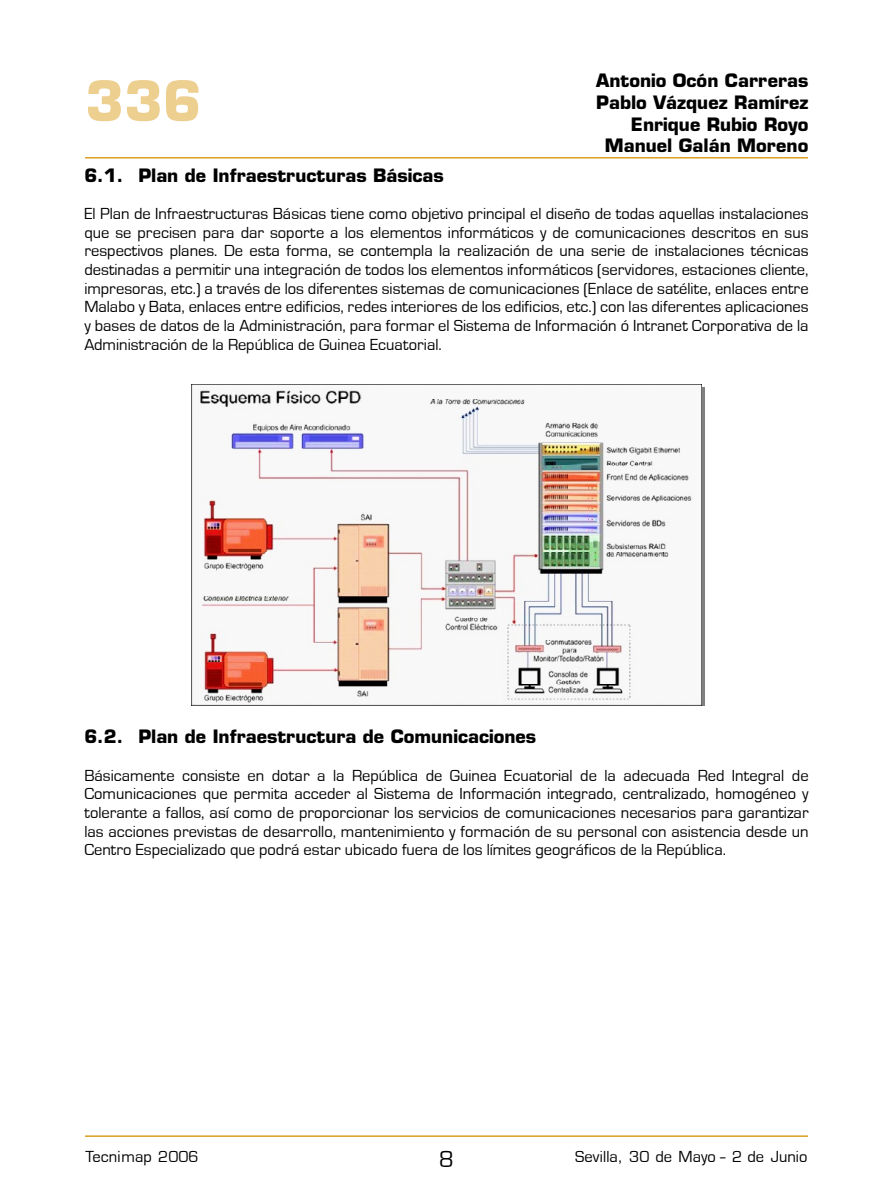
<style>
.page{position:relative;width:893px;height:1200px;background:#fff}
.page>*{position:absolute;margin:0;border:0;box-sizing:border-box;transform-origin:0 0}
.t1{font:700 54px "Eurostile";color:#edcf90}
.t2{font:24px "Eurostile";color:#000}
.t3{font:700 18px/21.6px "Eurostile";color:#000;text-align:right}
.t4{font:16.5px/18.6px "Eurostile T";color:#000;text-align:justify}
.t5{font:16.5px "Eurostile";color:#000}
</style>
<div class="page">
<hr style="left:85px;top:1135px;width:723px;height:1px;background:#db9f22">
<hr style="left:85px;top:157px;width:723px;height:1px;background:#db9f22">
<img style="left:192px;top:384px;width:510px;height:321px">
<h1 class="t1" style="left:85px;top:68px;width:118px">336</h1>
<p class="t3" style="left:596px;top:70px;width:214px">Antonio Ocón Carreras<br>Pablo Vázquez Ramírez<br>Enrique Rubio Royo<br>Manuel Galán Moreno</p>
<p class="t3" style="left:84px;top:164px;width:361px">6.1. Plan de Infraestructuras Básicas</p>
<p class="t4" style="left:84px;top:205px;width:726px">El Plan de Infraestructuras Básicas tiene como objetivo principal el diseño de todas aquellas instalaciones que se precisen para dar soporte a los elementos informáticos y de comunicaciones descritos en sus respectivos planes. De esta forma, se contempla la realización de una serie de instalaciones técnicas destinadas a permitir una integración de todos los elementos informáticos (servidores, estaciones cliente, impresoras, etc.) a través de los diferentes sistemas de comunicaciones (Enlace de satélite, enlaces entre Malabo y Bata, enlaces entre edificios, redes interiores de los edificios, etc.) con las diferentes aplicaciones y bases de datos de la Administración, para formar el Sistema de Información ó Intranet Corporativa de la Administración de la República de Guinea Ecuatorial.</p>
<p class="t3" style="left:84px;top:725px;width:453px">6.2. Plan de Infraestructura de Comunicaciones</p>
<p class="t4" style="left:84px;top:766px;width:726px">Básicamente consiste en dotar a la República de Guinea Ecuatorial de la adecuada Red Integral de Comunicaciones que permita acceder al Sistema de Información integrado, centralizado, homogéneo y tolerante a fallos, así como de proporcionar los servicios de comunicaciones necesarios para garantizar las acciones previstas de desarrollo, mantenimiento y formación de su personal con asistencia desde un Centro Especializado que podrá estar ubicado fuera de los límites geográficos de la República.</p>
<p class="t5" style="left:85px;top:1146px;width:115px">Tecnimap 2006</p>
<h2 class="t2" style="left:439px;top:1145px;width:16px">8</h2>
<p class="t4" style="left:575px;top:1146px;width:234px">Sevilla, 30 de Mayo - 2 de Junio</p>
</div>
